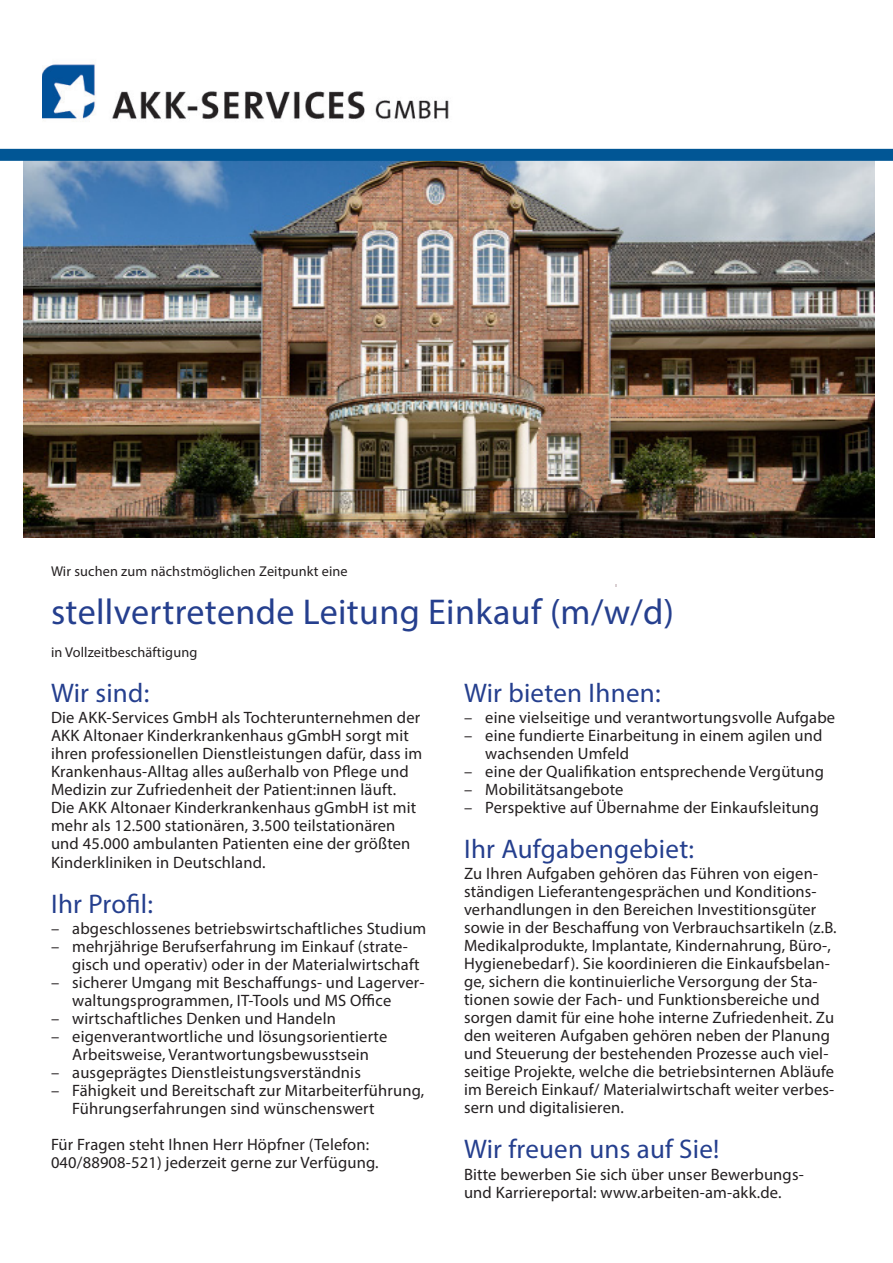
<style>
.page{position:relative;width:893px;height:1263px;background:#fff}
.page>*{position:absolute;margin:0;border:0;box-sizing:border-box;transform-origin:0 0}
.Titel{font:36px "Myriad Pro";letter-spacing:.01em;color:#253f8e}
.kleiner_Titel{font:27px "Myriad Pro";letter-spacing:.01em;color:#253f8e}
.kleiner_Titel-2{font:16.5px/18px "Myriad Pro";letter-spacing:.01em;color:#231f20}
.Lauftext{font:16.5px/18px "Myriad Pro";letter-spacing:.01em;color:#231f20}
.Lauftext-2{font:14.25px "Myriad Pro";letter-spacing:.01em;color:#231f20}
.Titel-2{font:14.25px "Myriad Pro";letter-spacing:.01em;color:#231f20}
</style>
<div class="page">
<img style="left:43px;top:64px;width:432px;height:85px">
<img style="left:23px;top:161px;width:851px;height:377px">
<div style="left:0;top:149px;width:893px;height:12px;background:#015695"></div>
<p class="Lauftext-2" style="left:51px;top:562px;width:298px">Wir suchen zum nächstmöglichen Zeitpunkt eine</p>
<p class="Titel" style="left:51px;top:590px;width:625px">stellvertretende Leitung Einkauf (m/w/d)</p>
<p class="Titel-2" style="left:51px;top:643px;width:148px">in Vollzeitbeschäftigung</p>
<p class="kleiner_Titel" style="left:51px;top:676px;width:100px">Wir sind:</p>
<p class="Lauftext" style="left:51px;top:708px;width:373px">Die AKK-Services GmbH als Tochterunternehmen der AKK Altonaer Kinderkrankenhaus gGmbH sorgt mit ihren professionellen Dienstleistungen dafür, dass im Krankenhaus-Alltag alles außerhalb von Pflege und Medizin zur Zufriedenheit der Patient:innen läuft.</p>
<p class="Lauftext" style="left:51px;top:798px;width:367px">Die AKK Altonaer Kinderkrankenhaus gGmbH ist mit mehr als 12.500 stationären, 3.500 teilstationären und 45.000 ambulanten Patienten eine der größten Kinderkliniken in Deutschland.</p>
<p class="kleiner_Titel" style="left:51px;top:887px;width:104px">Ihr Profil:</p>
<p class="kleiner_Titel-2" style="left:51px;top:919px;width:377px">– abgeschlossenes betriebswirtschaftliches Studium</p>
<p class="kleiner_Titel-2" style="left:72px;top:937px;width:349px;text-indent:-21px">– mehrjährige Berufserfahrung im Einkauf (strate&shy;gisch und operativ) oder in der Materialwirtschaft</p>
<p class="kleiner_Titel-2" style="left:72px;top:973px;width:354px;text-indent:-21px">– sicherer Umgang mit Beschaffungs- und Lagerver&shy;waltungsprogrammen, IT-Tools und MS Office</p>
<p class="kleiner_Titel-2" style="left:51px;top:1009px;width:286px">– wirtschaftliches Denken und Handeln</p>
<p class="kleiner_Titel-2" style="left:51px;top:1027px;width:338px;text-align:center">– eigenverantwortliche und lösungsorientierte<br>Arbeitsweise, Verantwortungsbewusstsein</p>
<p class="kleiner_Titel-2" style="left:51px;top:1063px;width:311px">– ausgeprägtes Dienstleistungsverständnis</p>
<p class="kleiner_Titel-2" style="left:72px;top:1081px;width:353px;text-indent:-21px">– Fähigkeit und Bereitschaft zur Mitarbeiterführung,<br>Führungserfahrungen sind wünschenswert</p>
<p class="kleiner_Titel-2" style="left:51px;top:1135px;width:329px">Für Fragen steht Ihnen Herr Höpfner (Telefon:<br>040/88908-521) jederzeit gerne zur Verfügung.</p>
<p class="kleiner_Titel" style="left:464px;top:676px;width:198px">Wir bieten Ihnen:</p>
<p class="kleiner_Titel-2" style="left:464px;top:708px;width:373px">– eine vielseitige und verantwortungsvolle Aufgabe</p>
<p class="kleiner_Titel-2" style="left:485px;top:726px;width:339px;text-indent:-21px">– eine fundierte Einarbeitung in einem agilen und wachsenden Umfeld</p>
<p class="kleiner_Titel-2" style="left:464px;top:762px;width:361px">– eine der Qualifikation entsprechende Vergütung</p>
<p class="kleiner_Titel-2" style="left:464px;top:780px;width:161px">– Mobilitätsangebote</p>
<p class="kleiner_Titel-2" style="left:464px;top:798px;width:357px">– Perspektive auf Übernahme der Einkaufsleitung</p>
<p class="kleiner_Titel" style="left:464px;top:832px;width:232px">Ihr Aufgabengebiet:</p>
<p class="kleiner_Titel-2" style="left:464px;top:864px;width:374px">Zu Ihren Aufgaben gehören das Führen von eigen&shy;ständigen Lieferantengesprächen und Konditions&shy;verhandlungen in den Bereichen Investitionsgüter sowie in der Beschaffung von Verbrauchsartikeln (z.B.<br>Medikalprodukte, Implantate, Kindernahrung, Büro-, Hygienebedarf). Sie koordinieren die Einkaufsbelan&shy;ge, sichern die kontinuierliche Versorgung der Sta&shy;tionen sowie der Fach- und Funktionsbereiche und sorgen damit für eine hohe interne Zufriedenheit. Zu den weiteren Aufgaben gehören neben der Planung und Steuerung der bestehenden Prozesse auch viel&shy;seitige Projekte, welche die betriebsinternen Abläufe im Bereich Einkauf/ Materialwirtschaft weiter verbes&shy;sern und digitalisieren.</p>
<p class="kleiner_Titel" style="left:464px;top:1132px;width:257px">Wir freuen uns auf Sie!</p>
<p class="kleiner_Titel-2" style="left:464px;top:1164px;width:341px;line-height:18.8px">Bitte bewerben Sie sich über unser Bewerbungs&shy;und Karriereportal: www.arbeiten-am-akk.de.</p>
</div>
